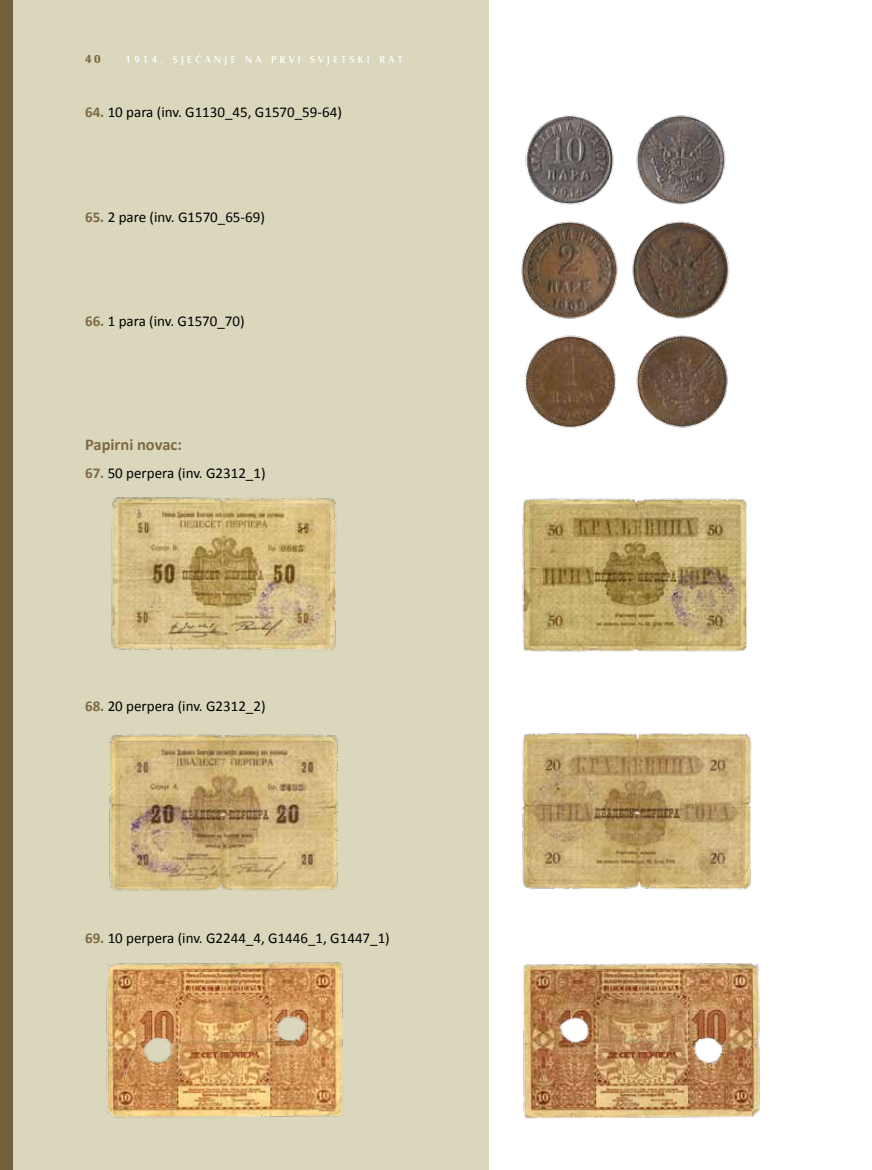
<style>
.page{position:relative;width:872px;height:1170px;background:#fff}
.page>*{position:absolute;margin:0;border:0;box-sizing:border-box;transform-origin:0 0}
.t1{font:700 16.5px "Calibri";color:#7e6944}
.t2{font:15px "Calibri";color:#000}
.t3{font:700 12px "Castle T";color:#7e6944}
.t4{font:10.5px "Castle T";letter-spacing:.32em;color:#fff}
.s1{font-weight:700;color:#7e6944}
</style>
<div class="page">
<div style="left:0;top:0;width:489px;height:1169px;background:#dad7bc"></div>
<div style="left:0;top:0;width:13px;height:1169px;background:#75613e"></div>
<img style="left:525px;top:115px;width:89px;height:90px">
<img style="left:636px;top:115px;width:90px;height:90px">
<img style="left:521px;top:221px;width:97px;height:98px">
<img style="left:632px;top:221px;width:98px;height:98px">
<img style="left:525px;top:335px;width:91px;height:93px">
<img style="left:636px;top:335px;width:92px;height:93px">
<img style="left:111px;top:497px;width:226px;height:154px">
<img style="left:522px;top:498px;width:226px;height:154px">
<img style="left:109px;top:734px;width:229px;height:157px">
<img style="left:522px;top:733px;width:230px;height:157px">
<img style="left:106px;top:962px;width:237px;height:156px">
<img style="left:523px;top:963px;width:237px;height:156px">
<p class="t3" style="left:85px;top:51px;width:17px">40</p>
<p class="t4" style="left:126px;top:53px;width:278px">1914. SJEĆANJE NA PRVI SVJETSKI RAT</p>
<p class="t2" style="left:85px;top:102px;width:258px"><span class="s1">64.</span> 10 para (inv. G1130_45, G1570_59-64)</p>
<p class="t2" style="left:85px;top:207px;width:181px"><span class="s1">65.</span> 2 pare (inv. G1570_65-69)</p>
<p class="t2" style="left:85px;top:311px;width:161px"><span class="s1">66.</span> 1 para (inv. G1570_70)</p>
<p class="t1" style="left:85px;top:434px;width:98px">Papirni novac:</p>
<p class="t2" style="left:85px;top:464px;width:182px"><span class="s1">67.</span> 50 perpera (inv. G2312_1)</p>
<p class="t2" style="left:85px;top:696px;width:182px"><span class="s1">68.</span> 20 perpera (inv. G2312_2)</p>
<p class="t2" style="left:85px;top:928px;width:306px"><span class="s1">69.</span> 10 perpera (inv. G2244_4, G1446_1, G1447_1)</p>
</div>
